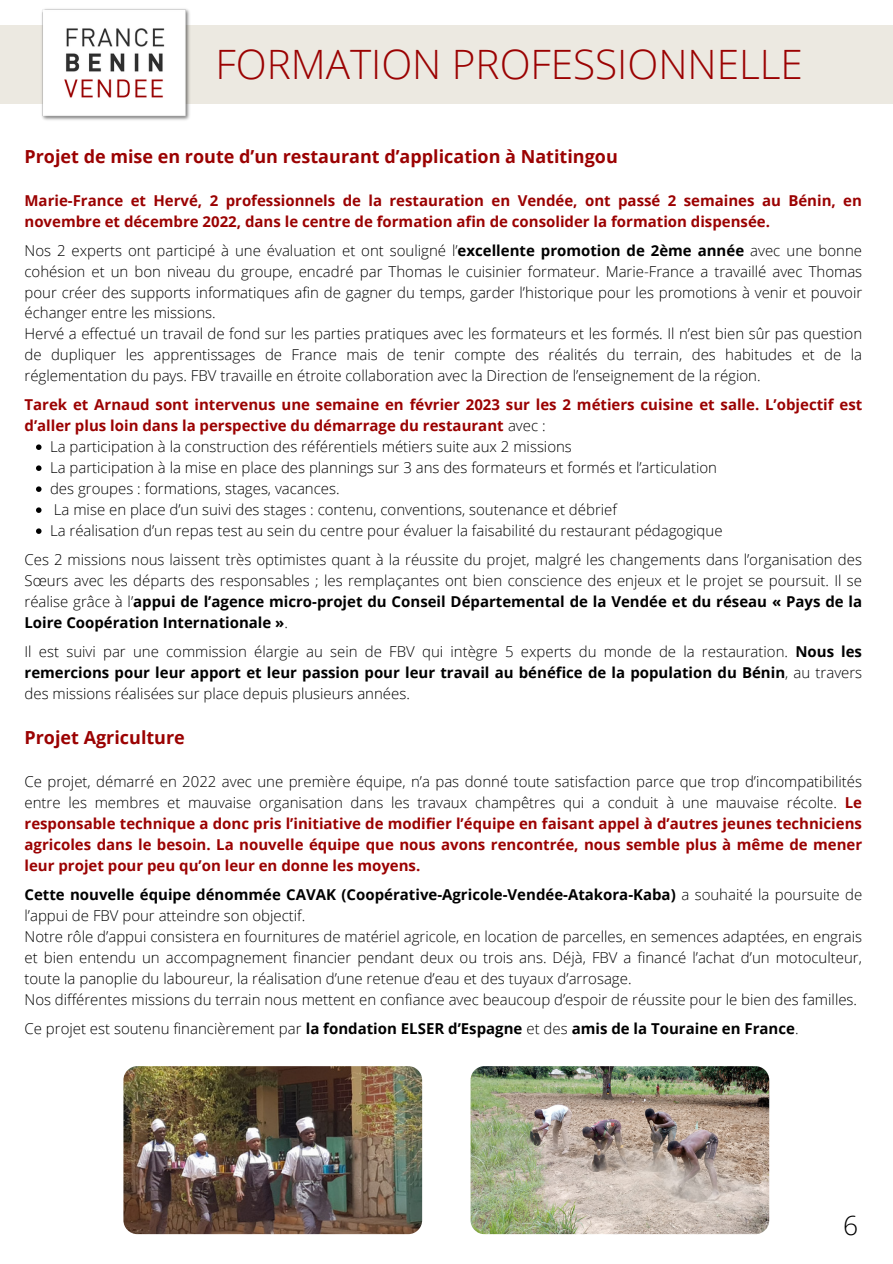
<style>
.page{position:relative;width:893px;height:1264px;background:#fff}
.page>*{position:absolute;margin:0;border:0;box-sizing:border-box;transform-origin:0 0}
.t1{font:300 40.5px "Open Sans";color:#9b0202}
.t2{font:300 26.4px "Open Sans";color:#000}
.t3{font:700 18px "Open Sans";color:#9b0202}
.t4{font:300 15px/21px "Open Sans";color:#000}
.t5{font:700 15px/21px "Open Sans";color:#9b0202}
.t6{font:700 15px "Open Sans";color:#000}
.s1{font-weight:700}
.s2{font-weight:300;color:#000}
.s3{font-weight:300}
</style>
<div class="page">
<div style="left:0;top:25px;width:892px;height:78px;background:#ece9e1"></div>
<img style="left:40px;top:9px;width:153px;height:111px">
<svg style="left:36px;top:444px;width:5px;height:6px"></svg>
<svg style="left:36px;top:465px;width:5px;height:6px"></svg>
<svg style="left:36px;top:486px;width:5px;height:6px"></svg>
<svg style="left:36px;top:507px;width:5px;height:6px"></svg>
<svg style="left:36px;top:528px;width:5px;height:6px"></svg>
<img style="left:123px;top:1066px;width:299px;height:168px;border-radius:14px">
<img style="left:470px;top:1066px;width:299px;height:168px;border-radius:14px">
<h1 class="t1" style="left:215px;top:36px;width:588px">FORMATION PROFESSIONNELLE</h1>
<p class="t3" style="left:25px;top:143px;width:594px">Projet de mise en route d’un restaurant d’application à Natitingou</p>
<p class="t5" style="left:25px;top:189px;width:838px">Marie-France et Hervé, 2 professionnels de la restauration en Vendée, ont passé 2 semaines au Bénin, en novembre et décembre 2022, dans le centre de formation afin de consolider la formation dispensée.</p>
<p class="t4" style="left:25px;top:239px;width:839px">Nos 2 experts ont participé à une évaluation et ont souligné l’<span class="s1">excellente promotion de 2ème année</span> avec une bonne cohésion et un bon niveau du groupe, encadré par Thomas le cuisinier formateur. Marie-France a travaillé avec Thomas pour créer des supports informatiques afin de gagner du temps, garder l’historique pour les promotions à venir et pouvoir échanger entre les missions.<br>Hervé a effectué un travail de fond sur les parties pratiques avec les formateurs et les formés. Il n’est bien sûr pas question de dupliquer les apprentissages de France mais de tenir compte des réalités du terrain, des habitudes et de la réglementation du pays. FBV travaille en étroite collaboration avec la Direction de l’enseignement de la région.</p>
<p class="t5" style="left:25px;top:394px;width:839px">Tarek et Arnaud sont intervenus une semaine en février 2023 sur les 2 métiers cuisine et salle. L’objectif est d’aller plus loin dans la perspective du démarrage du restaurant <span class="s2">avec :</span></p>
<p class="t4" style="left:50px;top:436px;width:674px">La participation à la construction des référentiels métiers suite aux 2 missions<br>La participation à la mise en place des plannings sur 3 ans des formateurs et formés et l’articulation des groupes : formations, stages, vacances.<br>La mise en place d’un suivi des stages : contenu, conventions, soutenance et débrief<br>La réalisation d’un repas test au sein du centre pour évaluer la faisabilité du restaurant pédagogique</p>
<p class="t4" style="left:25px;top:549px;width:839px;text-align:justify">Ces 2 missions nous laissent très optimistes quant à la réussite du projet, malgré les changements dans l’organisation des Sœurs avec les départs des responsables ; les remplaçantes ont bien conscience des enjeux et le projet se poursuit. Il se réalise grâce à l’<span class="s1">appui de l’agence micro-projet du Conseil Départemental de la Vendée et du réseau « Pays de la Loire Coopération Internationale »</span>.</p>
<p class="t4" style="left:25px;top:641px;width:839px;text-align:justify">Il est suivi par une commission élargie au sein de FBV qui intègre 5 experts du monde de la restauration. <span class="s1">Nous les remercions pour leur apport et leur passion pour leur travail au bénéfice de la population du Bénin</span>, au travers des missions réalisées sur place depuis plusieurs années.</p>
<p class="t3" style="left:25px;top:725px;width:162px">Projet Agriculture</p>
<p class="t5" style="left:25px;top:771px;width:839px;text-align:justify"><span class="s2">Ce projet, démarré en 2022 avec une première équipe, n’a pas donné toute satisfaction parce que trop d’incompatibilités entre les membres et mauvaise organisation dans les travaux champêtres qui a conduit à une mauvaise récolte.</span> Le responsable technique a donc pris l’initiative de modifier l’équipe en faisant appel à d’autres jeunes techniciens agricoles dans le besoin. La nouvelle équipe que nous avons rencontrée, nous semble plus à même de mener leur projet pour peu qu’on leur en donne les moyens.</p>
<p class="t4" style="left:25px;top:884px;width:839px"><span class="s1">Cette nouvelle équipe dénommée CAVAK (Coopérative-Agricole-Vendée-Atakora-Kaba)</span> a souhaité la poursuite de l’appui de FBV pour atteindre son objectif.<br>Notre rôle d’appui consistera en fournitures de matériel agricole, en location de parcelles, en semences adaptées, en engrais et bien entendu un accompagnement financier pendant deux ou trois ans. Déjà, FBV a financé l’achat d’un motoculteur, toute la panoplie du laboureur, la réalisation d’une retenue d’eau et des tuyaux d’arrosage.<br>Nos différentes missions du terrain nous mettent en confiance avec beaucoup d’espoir de réussite pour le bien des familles.</p>
<p class="t6" style="left:25px;top:1018px;width:775px"><span class="s3">Ce projet est soutenu financièrement par</span> la fondation ELSER d’Espagne <span class="s3">et des</span> amis de la Touraine en France<span class="s3">.</span></p>
<h2 class="t2" style="left:843px;top:1206px;width:17px">6</h2>
</div>
